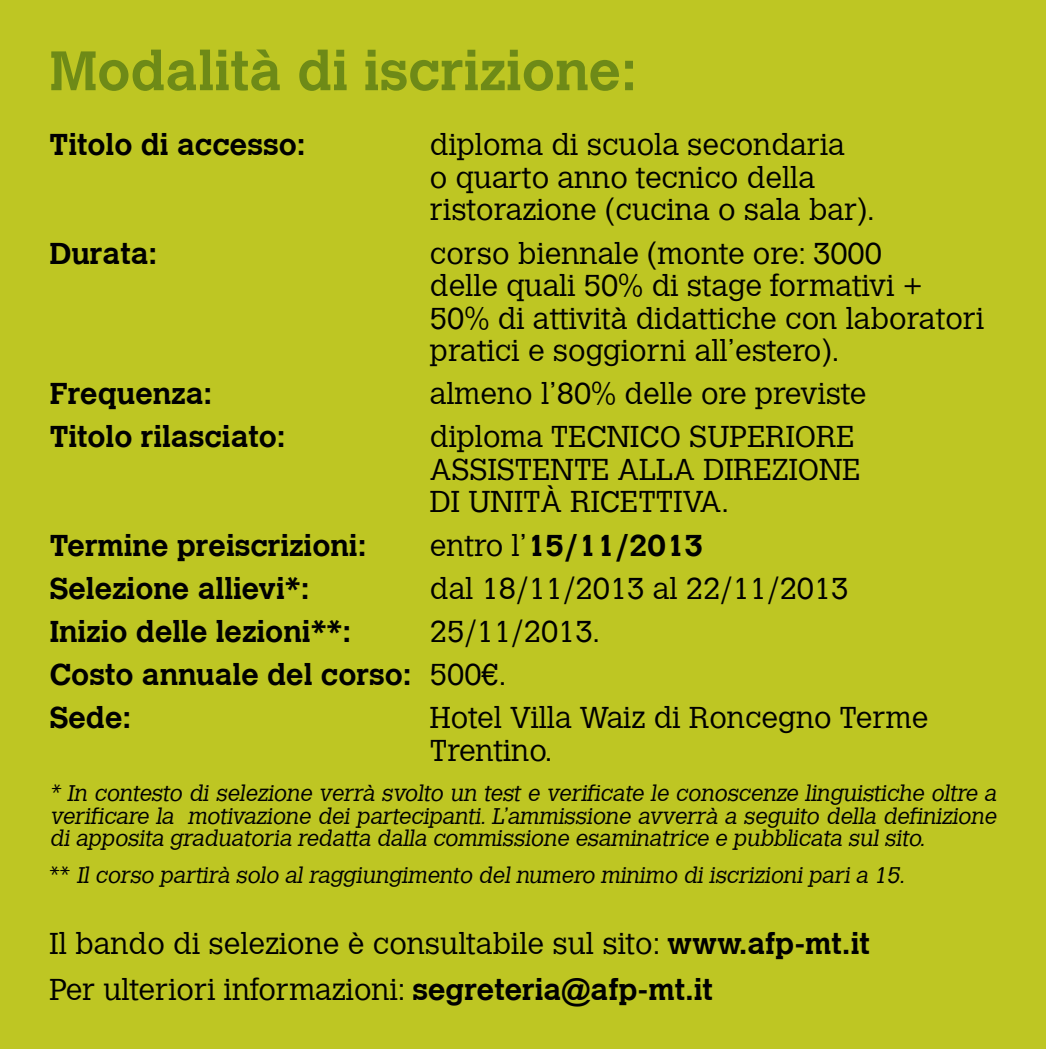
<style>
.page{position:relative;width:1046px;height:1049px;background:#fff}
.page>*{position:absolute;margin:0;border:0;box-sizing:border-box;transform-origin:0 0}
.t1{font:700 55px "Calvert";color:#6e8a17}
.t2{font:300 30px/32.5px "Calvert";color:#000}
.t3{font:700 30px/43.2px "Calvert";color:#000}
.t4{font:italic 300 22.5px/22.5px "Calvert";color:#000;text-align:justify}
.s1{font-weight:300}
.s2{font-style:normal}
.s3{font-weight:700}
</style>
<div class="page">
<div style="left:0;top:0;width:1045px;height:1049px;background:#bec623"></div>
<h1 class="t1" style="left:50px;top:36px;width:589px">Modalità di iscrizione:</h1>
<p class="t3" style="left:50px;top:123px;width:257px">Titolo di accesso:</p>
<p class="t2" style="left:430px;top:129px;width:446px">diploma di scuola secondaria<br>o quarto anno tecnico della ristorazione (cucina o sala bar).</p>
<p class="t3" style="left:50px;top:231px;width:109px">Durata:</p>
<p class="t2" style="left:430px;top:237px;width:556px">corso biennale (monte ore: 3000<br>delle quali 50% di stage formativi + 50% di attività didattiche con laboratori pratici e soggiorni all’estero).</p>
<p class="t3" style="left:50px;top:371px;width:164px">Frequenza:</p>
<p class="t2" style="left:430px;top:378px;width:438px">almeno l’80% delle ore previste</p>
<p class="t3" style="left:50px;top:415px;width:237px">Titolo rilasciato:</p>
<p class="t2" style="left:430px;top:421px;width:432px">diploma TECNICO SUPERIORE<br>ASSISTENTE ALLA DIREZIONE<br>DI UNITà RICETTIVA.</p>
<p class="t3" style="left:50px;top:523px;width:318px">Termine preiscrizioni:</p>
<p class="t3" style="left:430px;top:523px;width:274px"><span class="s1">entro l’</span>15/11/2013</p>
<p class="t3" style="left:50px;top:566px;width:261px">Selezione allievi*:</p>
<p class="t2" style="left:430px;top:572px;width:420px">dal 18/11/2013 al 22/11/2013</p>
<p class="t3" style="left:50px;top:609px;width:303px">Inizio delle lezioni**:</p>
<p class="t3" style="left:50px;top:609px;width:552px;text-indent:380px"><span class="s1">25/11/2013.<br></span>Costo annuale del corso: <span class="s1">500€.<br></span>Sede:</p>
<p class="t2" style="left:430px;top:702px;width:500px">Hotel Villa Waiz di Roncegno Terme<br>Trentino.</p>
<p class="t4" style="left:50px;top:782px;width:952px">* In contesto di selezione verrà svolto un test e verificate le conoscenze linguistiche oltre a verificare la motivazione dei partecipanti. L’ammissione avverrà a seguito della definizione di apposita graduatoria redatta dalla commissione esaminatrice e pubblicata sul sito.</p>
<p class="t4" style="left:50px;top:864px;width:860px"><span class="s2">* *</span> Il corso partirà solo al raggiungimento del numero minimo di iscrizioni pari a 15.</p>
<p class="t2" style="left:50px;top:922px;width:821px;line-height:45px">Il bando di selezione è consultabile sul sito: <span class="s3">www.afp-mt.it<br></span>Per ulteriori informazioni: <span class="s3">segreteria@afp-mt.it</span></p>
</div>
